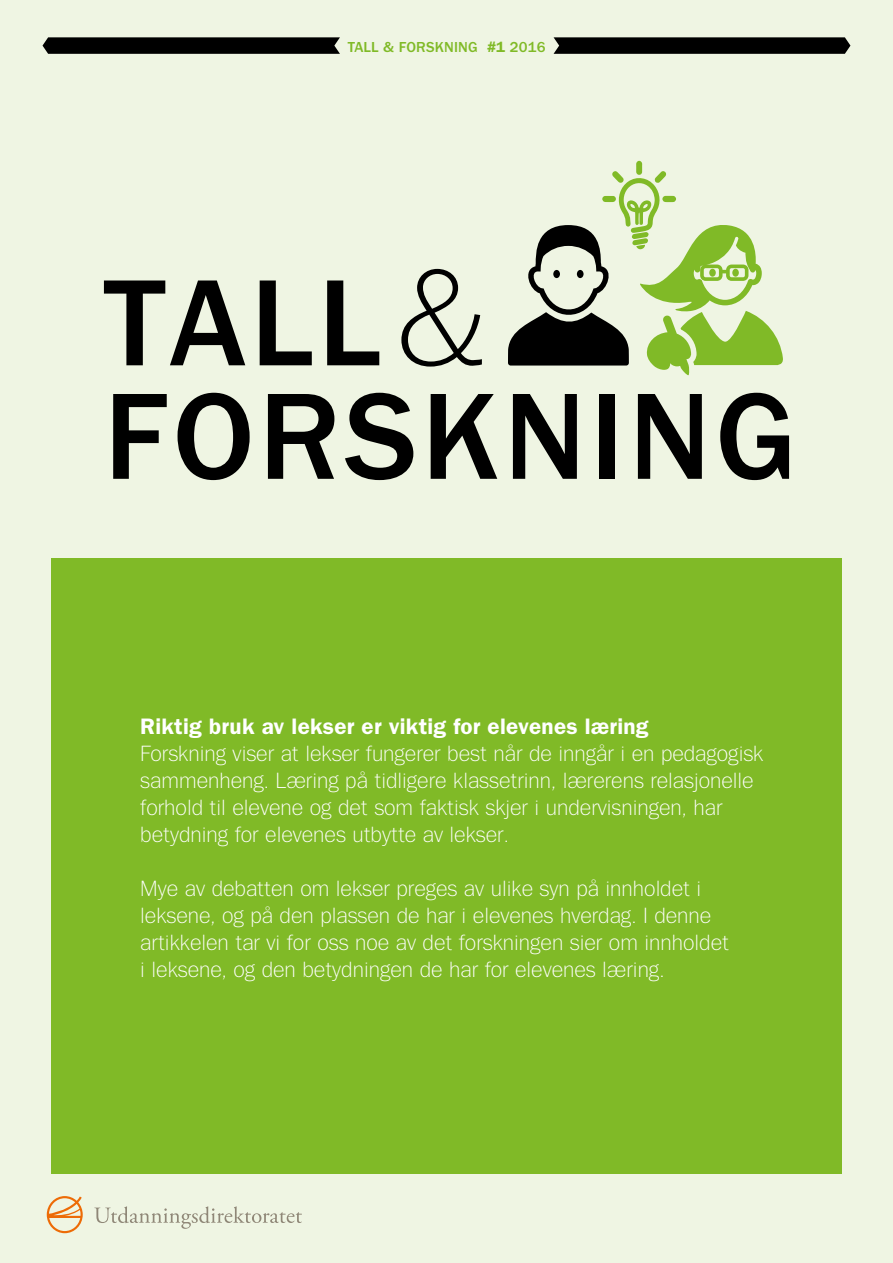
<style>
.page{position:relative;width:893px;height:1263px;background:#eff5e3}
.page>*{position:absolute;margin:0;border:0;box-sizing:border-box;transform-origin:0 0}
.t1{font:300 22.5px/27px "Tee Franklin";color:#fff}
.t2{font:600 22.5px "ITC Franklin Gothic Std";letter-spacing:.01em;color:#fff}
.t3{font:500 15px "ITC Franklin Gothic Std";letter-spacing:.01em;color:#80ba27}
.s1{font-weight:600}
</style>
<div class="page">
<div style="left:51px;top:558px;width:791px;height:616px;background:#80ba27"></div>
<svg style="left:104px;top:280px;width:141px;height:85px"></svg>
<svg style="left:260px;top:280px;width:52px;height:85px"></svg>
<svg style="left:327px;top:280px;width:52px;height:85px"></svg>
<svg style="left:113px;top:394px;width:54px;height:85px"></svg>
<svg style="left:178px;top:393px;width:72px;height:87px"></svg>
<svg style="left:268px;top:394px;width:66px;height:85px"></svg>
<svg style="left:345px;top:393px;width:68px;height:87px"></svg>
<svg style="left:431px;top:394px;width:66px;height:85px"></svg>
<svg style="left:513px;top:394px;width:64px;height:85px"></svg>
<div style="left:600px;top:394px;width:15px;height:85px;background:#000"></div>
<svg style="left:638px;top:394px;width:64px;height:85px"></svg>
<svg style="left:720px;top:393px;width:69px;height:87px"></svg>
<svg style="left:508px;top:161px;width:275px;height:214px"></svg>
<div style="left:553px;top:270px;width:7px;height:8px;background:#000;border-radius:50%"></div>
<div style="left:577px;top:270px;width:7px;height:8px;background:#000;border-radius:50%"></div>
<svg style="left:401px;top:269px;width:81px;height:98px"></svg>
<svg style="left:43px;top:37px;width:297px;height:17px;background:#0b0b0a"></svg>
<svg style="left:554px;top:37px;width:296px;height:17px;background:#0b0b0a"></svg>
<svg style="left:47px;top:1196px;width:36px;height:37px"></svg>
<svg style="left:94px;top:1206px;width:208px;height:23px"></svg>
<p class="t3" style="left:348px;top:39px;width:199px">TALL &amp; FORSKNING <span class="s1">#1</span> 2016</p>
<p class="t2" style="left:140px;top:713px;width:510px">Riktig bruk av lekser er viktig for elevenes læring</p>
<p class="t1" style="left:140px;top:740px;width:625px">Forskning viser at lekser fungerer best når de inngår i en pedagogisk sammenheng. Læring på tidligere klassetrinn, lærerens relasjonelle forhold til elevene og det som faktisk skjer i undervisningen, har betydning for elevenes utbytte av lekser.</p>
<p class="t1" style="left:140px;top:875px;width:590px">Mye av debatten om lekser preges av ulike syn på innholdet i leksene, og på den plassen de har i elevenes hverdag. I denne artikkelen tar vi for oss noe av det forskningen sier om innholdet i leksene, og den betydningen de har for elevenes læring.</p>
</div>
